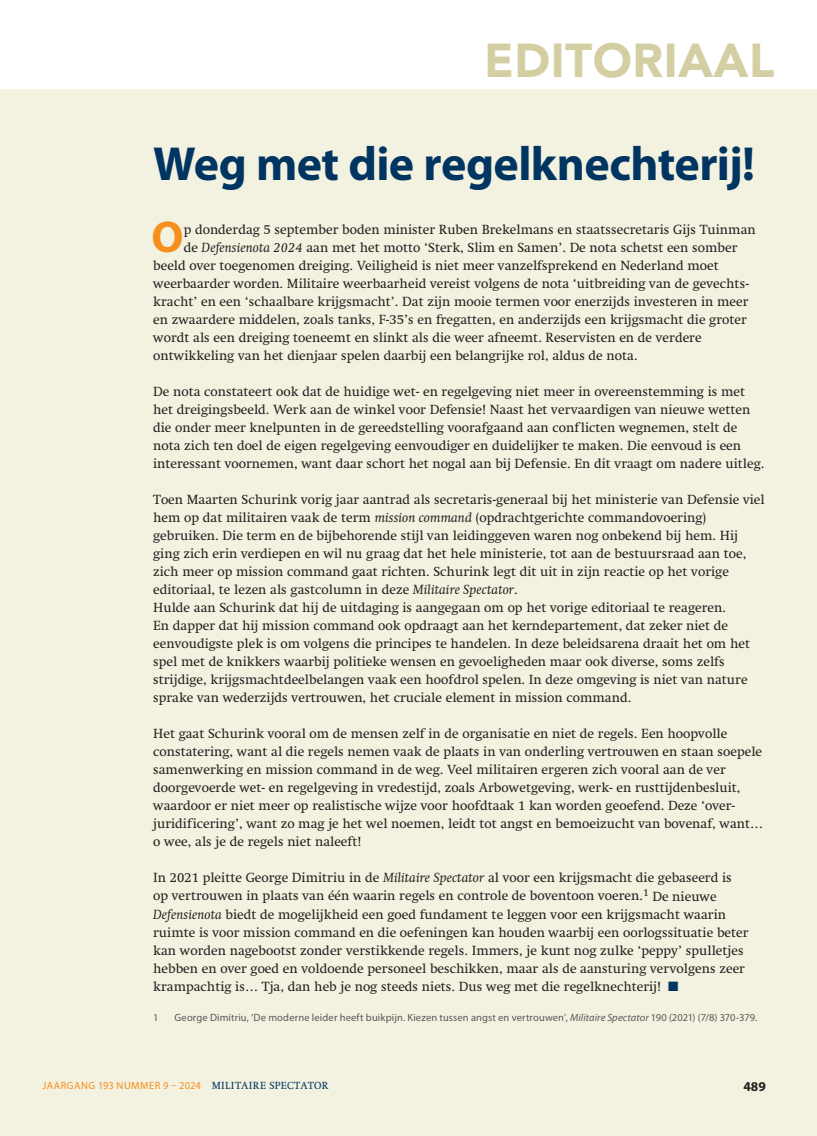
<style>
.page{position:relative;width:817px;height:1136px;background:#fff}
.page>*{position:absolute;margin:0;border:0;box-sizing:border-box;transform-origin:0 0}
.t1{font:700 48px "Myriad Pro";letter-spacing:-.015em;color:#003562}
.t2{font:900 47.25px "Avenir LT Std";letter-spacing:.01em;color:#d4cfa3}
.t3{font:700 44.7px "Myriad Pro";color:#f68f1e}
.t4{font:13.5px/18px "Swift LT Std";color:#231f20}
.t5{font:700 13.5px "Myriad Pro";color:#231f20}
.t6{font:10.5px "Myriad Pro";letter-spacing:.015em;color:#57585a}
.t7{font:10.5px "Myriad Pro";letter-spacing:.045em;color:#f68f1e}
.s1{font-style:italic}
.s2{color:#003562}
.s3{font-family:"Swift LT Std";color:#003562}
</style>
<div class="page">
<div style="left:0;top:90px;width:816px;height:1045px;background:#f3f1df"></div>
<h2 class="t2" style="left:484px;top:32px;width:292px">EDITORIAAL</h2>
<h1 class="t1" style="left:153px;top:132px;width:603px">Weg met die regelknechterij!</h1>
<h3 class="t3" style="left:152px;top:208px;width:34px">O</h3>
<p class="t4" style="left:184px;top:221px;width:573px">p donderdag 5 september boden minister Ruben Brekelmans en staatssecretaris Gijs Tuinman</p>
<p class="t4" style="left:184px;top:239px;width:555px">de <span class="s1">Defensienota 2024</span> aan met het motto ‘Sterk, Slim en Samen’. De nota schetst een somber</p>
<p class="t4" style="left:153px;top:257px;width:567px">beeld over toegenomen dreiging. Veiligheid is niet meer vanzelfsprekend en Nederland moet</p>
<p class="t4" style="left:153px;top:275px;width:597px">weerbaarder worden. Militaire weerbaarheid vereist volgens de nota ‘uitbreiding van de gevechts-</p>
<p class="t4" style="left:153px;top:293px;width:596px">kracht’ en een ‘schaalbare krijgsmacht’. Dat zijn mooie termen voor enerzijds investeren in meer</p>
<p class="t4" style="left:153px;top:311px;width:595px">en zwaardere middelen, zoals tanks, F-35’s en fregatten, en anderzijds een krijgsmacht die groter</p>
<p class="t4" style="left:153px;top:329px;width:550px">wordt als een dreiging toeneemt en slinkt als die weer afneemt. Reservisten en de verdere</p>
<p class="t4" style="left:153px;top:347px;width:486px">ontwikkeling van het dienjaar spelen daarbij een belangrijke rol, aldus de nota.</p>
<p class="t4" style="left:153px;top:383px;width:612px">De nota constateert ook dat de huidige wet- en regelgeving niet meer in overeenstemming is met het dreigingsbeeld. Werk aan de winkel voor Defensie! Naast het vervaardigen van nieuwe wetten die onder meer knelpunten in de gereedstelling voorafgaand aan conflicten wegnemen, stelt de nota zich ten doel de eigen regelgeving eenvoudiger en duidelijker te maken. Die eenvoud is een interessant voornemen, want daar schort het nogal aan bij Defensie. En dit vraagt om nadere uitleg.</p>
<p class="t4" style="left:153px;top:491px;width:613px">Toen Maarten Schurink vorig jaar aantrad als secretaris-generaal bij het ministerie van Defensie viel hem op dat militairen vaak de term <span class="s1">mission command</span> (opdrachtgerichte commandovoering) gebruiken. Die term en de bijbehorende stijl van leidinggeven waren nog onbekend bij hem. Hij ging zich erin verdiepen en wil nu graag dat het hele ministerie, tot aan de bestuursraad aan toe, zich meer op mission command gaat richten. Schurink legt dit uit in zijn reactie op het vorige editoriaal, te lezen als gastcolumn in deze <span class="s1">Militaire Spectator</span>.<br>Hulde aan Schurink dat hij de uitdaging is aangegaan om op het vorige editoriaal te reageren.<br>En dapper dat hij mission command ook opdraagt aan het kerndepartement, dat zeker niet de eenvoudigste plek is om volgens die principes te handelen. In deze beleidsarena draait het om het spel met de knikkers waarbij politieke wensen en gevoeligheden maar ook diverse, soms zelfs strijdige, krijgsmachtdeelbelangen vaak een hoofdrol spelen. In deze omgeving is niet van nature sprake van wederzijds vertrouwen, het cruciale element in mission command.</p>
<p class="t4" style="left:153px;top:725px;width:611px">Het gaat Schurink vooral om de mensen zelf in de organisatie en niet de regels. Een hoopvolle constatering, want al die regels nemen vaak de plaats in van onderling vertrouwen en staan soepele samenwerking en mission command in de weg. Veel militairen ergeren zich vooral aan de ver doorgevoerde wet- en regelgeving in vredestijd, zoals Arbowetgeving, werk- en rusttijdenbesluit, waardoor er niet meer op realistische wijze voor hoofdtaak 1 kan worden geoefend. Deze ‘over&shy;juridificering’, want zo mag je het wel noemen, leidt tot angst en bemoeizucht van bovenaf, want… o wee, als je de regels niet naleeft!</p>
<p class="t4" style="left:153px;top:869px;width:596px">In 2021 pleitte George Dimitriu in de <span class="s1">Militaire Spectator</span> al voor een krijgsmacht die gebaseerd is op vertrouwen in plaats van één waarin regels en controle de boventoon voeren.<sup>1</sup> De nieuwe <span class="s1">Defensienota</span> biedt de mogelijkheid een goed fundament te leggen voor een krijgsmacht waarin ruimte is voor mission command en die oefeningen kan houden waarbij een oorlogssituatie beter kan worden nagebootst zonder verstikkende regels. Immers, je kunt nog zulke ‘peppy’ spulletjes hebben en over goed en voldoende personeel beschikken, maar als de aansturing vervolgens zeer krampachtig is… Tja, dan heb je nog steeds niets. Dus weg met die regelknechterij! <span class="s2">■</span></p>
<p class="t6" style="left:153px;top:1010px;width:7px">1</p>
<p class="t6" style="left:174px;top:1010px;width:584px">George Dimitriu, ‘De moderne leider heeft buikpijn. Kiezen tussen angst en vertrouwen’, <span class="s1">Militaire Spectator</span> 190 (2021) (7/8) 370-379.</p>
<p class="t7" style="left:43px;top:1078px;width:287px">JAARGANG 193 NUMMER 9 – 2024 <span class="s3">MILITAIRE SPECTATOR</span></p>
<p class="t5" style="left:743px;top:1077px;width:24px">489</p>
</div>
